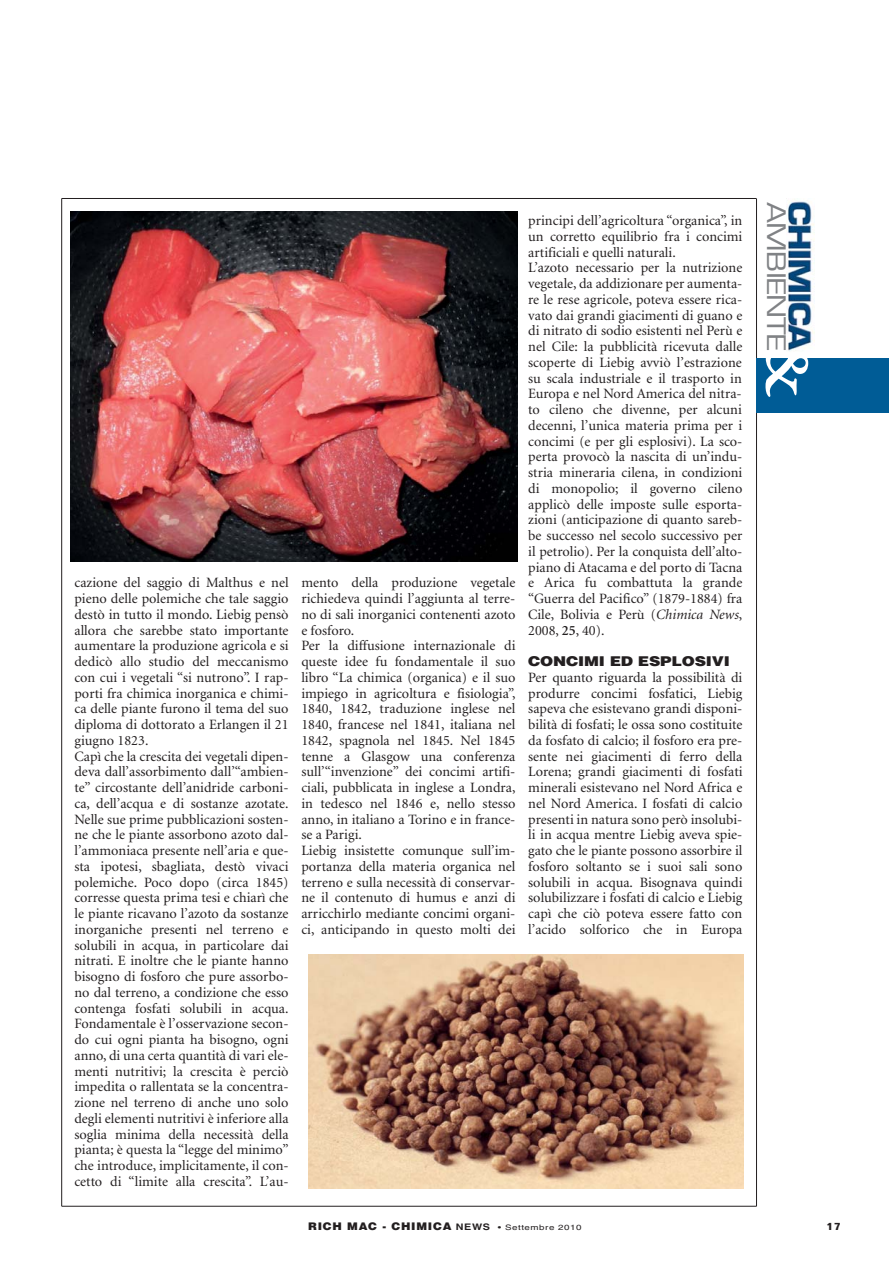
<style>
.page{position:relative;width:889px;height:1277px;background:#fff}
.page>*{position:absolute;margin:0;border:0;box-sizing:border-box;transform-origin:0 0}
.t1{font:700 66.6px "Garamond Classico";color:#fff;scale:1.07 1}
.t2{font:24.9px "Eurostile LT";letter-spacing:-.03em;color:#808285;scale:1.23 1}
.t3{font:14.25px/15.8px "Minion";color:#231f20}
.t4{font:900 13.5px "Helvetica LT";letter-spacing:-.015em;color:#231f20;scale:1.17 1}
.t5{font:900 10.5px "Helvetica LT";letter-spacing:.065em;color:#231f20;scale:1.08 1}
.t6{font:700 10.5px "Folio LT";color:#231f20}
.s1{font-style:italic}
.s2{font-weight:600}
.s3{font-weight:700;font-size:9px}
.s4{font-weight:400;font-size:7.5px}
</style>
<div class="page">
<hr style="left:61px;top:198px;width:1px;height:1008px;background:#231f20">
<hr style="left:62px;top:1206px;width:694px;height:1px;background:#231f20">
<hr style="left:756px;top:198px;width:1px;height:1008px;background:#231f20">
<div style="left:756px;top:358px;width:132px;height:54px;background:#005c96"></div>
<img style="left:786px;top:198px;width:28px;height:153px">
<img style="left:71px;top:211px;width:446px;height:350px">
<img style="left:308px;top:954px;width:436px;height:235px">
<hr style="left:62px;top:198px;width:694px;height:1px;background:#231f20">
<p class="t3" style="left:74px;top:576px;width:216px">cazione del saggio di Malthus e nel pieno delle polemiche che tale saggio destò in tutto il mondo. Liebig pensò allora che sarebbe stato importante aumentare la produzione agricola e si dedicò allo studio del meccanismo con cui i vegetali “si nutrono”. I rap&shy;porti fra chimica inorganica e chimi&shy;ca delle piante furono il tema del suo diploma di dottorato a Erlangen il 21 giugno 1823.<br>Capì che la crescita dei vegetali dipen&shy;deva dall’assorbimento dall’“ambien - te” circostante dell’anidride carboni&shy;ca, dell’acqua e di sostanze azotate.<br>Nelle sue prime pubblicazioni sosten&shy;ne che le piante assorbono azoto dal&shy;l’ammoniaca presente nell’aria e que&shy;sta ipotesi, sbagliata, destò vivaci polemiche. Poco dopo (circa 1845) corresse questa prima tesi e chiarì che le piante ricavano l’azoto da sostanze inorganiche presenti nel terreno e solubili in acqua, in particolare dai nitrati. E inoltre che le piante hanno bisogno di fosforo che pure assorbo&shy;no dal terreno, a condizione che esso contenga fosfati solubili in acqua.<br>Fondamentale è l’osservazione secon&shy;do cui ogni pianta ha bisogno, ogni anno, di una certa quantità di vari ele&shy;menti nutritivi; la crescita è perciò impedita o rallentata se la concentra&shy;zione nel terreno di anche uno solo degli elementi nutritivi è inferiore alla soglia minima della necessità della pianta; è questa la “legge del minimo” che introduce, implicitamente, il con&shy;cetto di “limite alla crescita”. L’au-</p>
<p class="t3" style="left:301px;top:576px;width:216px">mento della produzione vegetale richiedeva quindi l’aggiunta al terre&shy;no di sali inorganici contenenti azoto e fosforo.<br>Per la diffusione internazionale di queste idee fu fondamentale il suo libro “La chimica (organica) e il suo impiego in agricoltura e fisiologia”, 1840, 1842, traduzione inglese nel 1840, francese nel 1841, italiana nel 1842, spagnola nel 1845. Nel 1845 tenne a Glasgow una conferenza sull’“invenzione” dei concimi artifi&shy;ciali, pubblicata in inglese a Londra, in tedesco nel 1846 e, nello stesso anno, in italiano a Torino e in france&shy;se a Parigi.<br>Liebig insistette comunque sull’im&shy;portanza della materia organica nel terreno e sulla necessità di conservar&shy;ne il contenuto di humus e anzi di arricchirlo mediante concimi organi&shy;ci, anticipando in questo molti dei</p>
<p class="t3" style="left:528px;top:214px;width:216px">principi dell’agricoltura “organica”, in un corretto equilibrio fra i concimi artificiali e quelli naturali.<br>L’azoto necessario per la nutrizione vegetale, da addizionare per aumenta&shy;re le rese agricole, poteva essere rica&shy;vato dai grandi giacimenti di guano e di nitrato di sodio esistenti nel Perù e nel Cile: la pubblicità ricevuta dalle scoperte di Liebig avviò l’estrazione su scala industriale e il trasporto in Europa e nel Nord America del nitra&shy;to cileno che divenne, per alcuni decenni, l’unica materia prima per i concimi (e per gli esplosivi). La sco&shy;perta provocò la nascita di un’indu&shy;stria mineraria cilena, in condizioni di monopolio; il governo cileno applicò delle imposte sulle esporta&shy;zioni (anticipazione di quanto sareb&shy;be successo nel secolo successivo per il petrolio). Per la conquista dell’alto&shy;piano di Atacama e del porto di Tacna e Arica fu combattuta la grande “Guerra del Pacifico” (1879-1884) fra Cile, Bolivia e Perù (<span class="s1">Chimica News</span>, 2008, <span class="s2">25</span>, 40).</p>
<p class="t4" style="left:528px;top:656px;width:174px">CONCIMI ED ESPLOSIVI</p>
<p class="t3" style="left:528px;top:671px;width:216px;text-align:justify">Per quanto riguarda la possibilità di produrre concimi fosfatici, Liebig sapeva che esistevano grandi disponi&shy;bilità di fosfati; le ossa sono costituite da fosfato di calcio; il fosforo era pre&shy;sente nei giacimenti di ferro della Lorena; grandi giacimenti di fosfati minerali esistevano nel Nord Africa e nel Nord America. I fosfati di calcio presenti in natura sono però insolubi&shy;li in acqua mentre Liebig aveva spie&shy;gato che le piante possono assorbire il fosforo soltanto se i suoi sali sono solubili in acqua. Bisognava quindi solubilizzare i fosfati di calcio e Liebig capì che ciò poteva essere fatto con l’acido solforico che in Europa</p>
<h2 class="t2" style="left:785px;top:202px;width:123px;rotate:90deg">AMBIENTE</h2>
<h1 class="t1" style="left:829px;top:340px;width:56px;rotate:90deg">&amp;</h1>
<p class="t5" style="left:308px;top:1222px;width:255px">RICH MAC - CHIMICA <span class="s3">NEWS</span> <span class="s4">• Settembre 2010</span></p>
<p class="t6" style="left:826px;top:1220px;width:16px">17</p>
</div>
